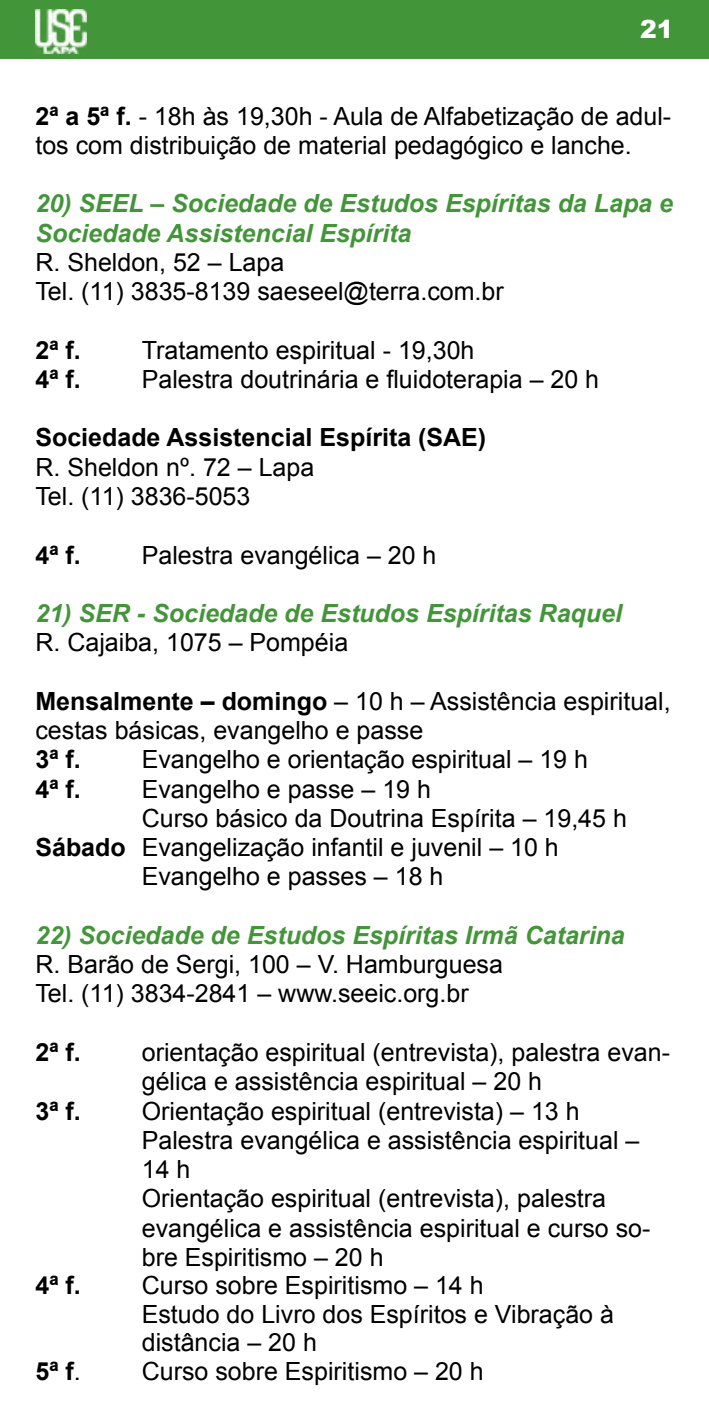
<style>
.page{position:relative;width:709px;height:1418px;background:#fff}
.page>*{position:absolute;margin:0;border:0;box-sizing:border-box;transform-origin:0 0}
.t1{font:25px/29.2px "Arial";color:#000}
.t2{font:italic 700 25px/29.2px "Arial";color:#439539}
.t3{font:700 25px "Arial";color:#000}
.t4{font:900 25px "Arial";color:#fff}
.s1{font-weight:700}
.s2{font-weight:400}
</style>
<div class="page">
<div style="left:0;top:0;width:709px;height:59px;background:#439539"></div>
<img style="left:35px;top:9px;width:52px;height:45px">
<p class="t4" style="left:640px;top:11px;width:35px">21</p>
<p class="t1" style="left:35px;top:101px;width:637px"><span class="s1">2ª a 5ª f.</span> - 18h às 19,30h - Aula de Alfabetização de adul&shy;tos com distribuição de material pedagógico e lanche.</p>
<p class="t2" style="left:35px;top:190px;width:639px">20) SEEL – Sociedade de Estudos Espíritas da Lapa e<br>Sociedade Assistencial Espírita</p>
<p class="t1" style="left:35px;top:248px;width:470px">R. Sheldon, 52 – Lapa<br>Tel. (11) 3835-8139 saeseel@terra.com.br</p>
<p class="t3" style="left:35px;top:333px;width:47px">2ª f.</p>
<p class="t1" style="left:142px;top:335px;width:334px">Tratamento espiritual - 19,30h</p>
<p class="t3" style="left:35px;top:362px;width:47px">4ª f.</p>
<p class="t1" style="left:142px;top:365px;width:459px">Palestra doutrinária e fluidoterapia – 20 h</p>
<p class="t3" style="left:35px;top:421px;width:452px">Sociedade Assistencial Espírita (SAE)</p>
<p class="t1" style="left:35px;top:452px;width:280px">R. Sheldon nº. 72 – Lapa<br>Tel. (11) 3836-5053</p>
<p class="t3" style="left:35px;top:538px;width:47px">4ª f.</p>
<p class="t1" style="left:142px;top:540px;width:296px">Palestra evangélica – 20 h</p>
<p class="t2" style="left:35px;top:599px;width:588px">21) SER - Sociedade de Estudos Espíritas Raquel</p>
<p class="t1" style="left:35px;top:628px;width:314px">R. Cajaiba, 1075 – Pompéia</p>
<p class="t1" style="left:35px;top:686px;width:636px"><span class="s1">Mensalmente – domingo</span> – 10 h – Assistência espiritual, cestas básicas, evangelho e passe</p>
<p class="t3" style="left:35px;top:743px;width:47px">3ª f.</p>
<p class="t1" style="left:142px;top:745px;width:448px">Evangelho e orientação espiritual – 19 h</p>
<p class="t3" style="left:35px;top:772px;width:47px">4ª f.</p>
<p class="t1" style="left:142px;top:774px;width:291px">Evangelho e passe – 19 h</p>
<p class="t1" style="left:142px;top:803px;width:486px">Curso básico da Doutrina Espírita – 19,45 h</p>
<p class="t1" style="left:35px;top:833px;width:525px"><span class="s1">Sábado</span> Evangelização infantil e juvenil – 10 h</p>
<p class="t1" style="left:142px;top:862px;width:303px">Evangelho e passes – 18 h</p>
<p class="t2" style="left:35px;top:921px;width:591px">22) Sociedade de Estudos Espíritas Irmã Catarina</p>
<p class="t1" style="left:35px;top:950px;width:469px">R. Barão de Sergi, 100 – V. Hamburguesa<br>Tel. (11) 3834-2841 – www.seeic.org.br</p>
<p class="t3" style="left:35px;top:1035px;width:47px">2ª f.</p>
<p class="t1" style="left:142px;top:1037px;width:529px">orientação espiritual (entrevista), palestra evan&shy;gélica e assistência espiritual – 20 h</p>
<p class="t3" style="left:35px;top:1094px;width:47px">3ª f.</p>
<p class="t1" style="left:142px;top:1096px;width:510px">Orientação espiritual (entrevista) – 13 h Palestra evangélica e assistência espiritual – 14 h<br>Orientação espiritual (entrevista), palestra evangélica e assistência espiritual e curso so&shy;bre Espiritismo – 20 h</p>
<p class="t3" style="left:35px;top:1268px;width:47px">4ª f.</p>
<p class="t1" style="left:142px;top:1271px;width:473px;line-height:28.5px">Curso sobre Espiritismo – 14 h<br>Estudo do Livro dos Espíritos e Vibração à distância – 20 h</p>
<p class="t3" style="left:35px;top:1354px;width:47px">5ª f<span class="s2">.</span></p>
<p class="t1" style="left:142px;top:1356px;width:343px">Curso sobre Espiritismo – 20 h</p>
</div>
